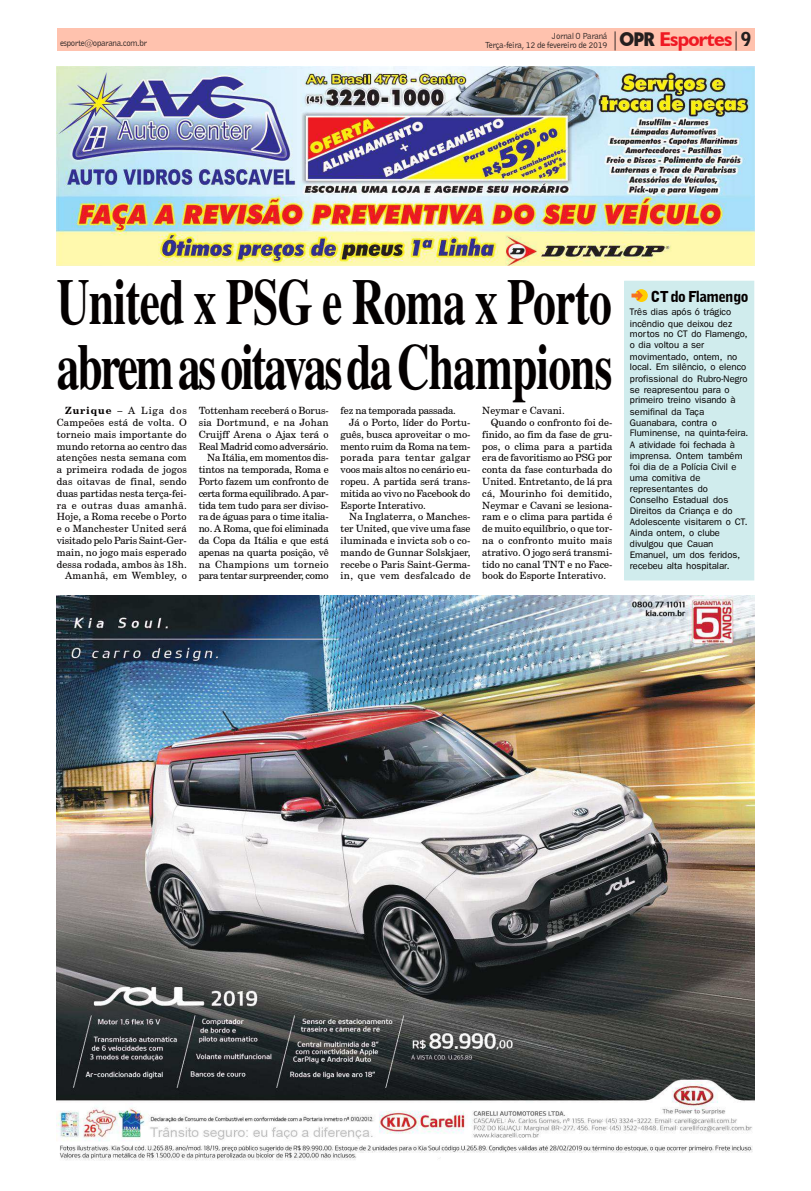
<style>
.page{position:relative;width:811px;height:1191px;background:#fff}
.page>*{position:absolute;margin:0;border:0;box-sizing:border-box;transform-origin:0 0}
.t1{font:700 65px/64.9px "Times";letter-spacing:-.02em;color:#040000;scale:.7 1}
.t2{font:700 20px "Humanst 521 BT";letter-spacing:-.035em;color:#ef1923}
.t3{font:15px "Bell Gothic Blk BT";letter-spacing:-.035em;color:#040000}
.t4{font:10px/11.8px "Cent Schbook Win 95 BT";color:#040000;text-align:right}
.t5{font:10px/11.8px "Cent Schbook Win 95 BT";letter-spacing:.02em;color:#040000;text-align:right}
.t6{font:10px "Cent Schbook Win 95 BT";letter-spacing:.035em;color:#040000}
.t7{font:10px "Cent Schbook Win 95 BT";letter-spacing:.025em;color:#040000}
.t8{font:9.5px/11px "Franklin Gothic";color:#040000}
.t9{font:9px/9px "Bell Gothic BT";letter-spacing:-.04em;color:#241f1f;text-align:right}
.s1{font-family:"Bell Gothic BT";font-weight:400;font-size:19px;color:#241f1f}
.s2{font-family:"Geometr 231 Hv BT";font-weight:400;font-size:19px;color:#241f1f}
.s3{font-family:"Bell Gothic Blk BT";font-weight:400;font-size:19px;color:#241f1f}
.s4{font-weight:700}
</style>
<div class="page">
<div style="left:625px;top:281px;width:129px;height:299px;background:#d0eced"></div>
<div style="left:624px;top:281px;width:130px;height:299px;border:1px solid #d0eced"></div>
<div style="left:57px;top:28px;width:697px;height:23px;background:#ffc2ae"></div>
<img style="left:57px;top:67px;width:697px;height:198px">
<img style="left:57px;top:595px;width:697px;height:566px">
<svg style="left:631px;top:289px;width:17px;height:13px"></svg>
<p class="t9" style="left:60px;top:39px;width:89px">esporte@oparana.com.br</p>
<h2 class="t2" style="left:610px;top:32px;width:143px"><span class="s1">|</span><span class="s2">OPR</span> Esportes<span class="s1">|</span><span class="s3">9</span></h2>
<p class="t9" style="left:485px;top:32px;width:124px">Jornal O Paraná<br>Terça-feira, 12 de fevereiro de 2019</p>
<h1 class="t1" style="left:57px;top:276px;width:795px">United x PSG e Roma x Porto abrem as oitavas da Champions</h1>
<p class="t4" style="left:199px;top:406px;width:131px">Tottenham receberá o Borus&shy;sia Dortmund, e na Johan<br>Cruijff Arena o Ajax terá o<br>Real Madrid como adversário.<br>Na Itália, em momentos dis&shy;tintos na temporada, Roma e<br>Porto fazem um confronto de certa forma equilibrado. A par&shy;tida tem tudo para ser diviso&shy;ra de águas para o time italia&shy;no. A Roma, que foi eliminada da Copa da Itália e que está apenas na quarta posição, vê na Champions um torneio para tentar surpreender, como</p>
<p class="t4" style="left:340px;top:406px;width:117px">fez na temporada passada.</p>
<p class="t5" style="left:57px;top:406px;width:132px"><span class="s4">Zurique</span> – A Liga dos<br>Campeões está de volta. O torneio mais importante do mundo retorna ao centro das atenções nesta semana com a primeira rodada de jogos das oitavas de final, sendo duas partidas nesta terça-fei&shy;ra e outras duas amanhã.<br>Hoje, a Roma recebe o Porto e o Manchester United será visitado pelo Paris Saint-Ger&shy;main, no jogo mais esperado dessa rodada, ambos às 18h.<br>Amanhã, em Wembley, o</p>
<p class="t4" style="left:482px;top:406px;width:84px">Neymar e Cavani.</p>
<p class="t4" style="left:491px;top:417px;width:123px">Quando o confronto foi de-</p>
<p class="t4" style="left:482px;top:429px;width:131px">finido, ao fim da fase de gru-</p>
<p class="t4" style="left:482px;top:441px;width:131px">pos, o clima para a partida</p>
<p class="t4" style="left:482px;top:453px;width:131px">era de favoritismo ao PSG por</p>
<p class="t4" style="left:482px;top:465px;width:131px">conta da fase conturbada do</p>
<p class="t4" style="left:482px;top:476px;width:131px">United. Entretanto, de lá pra</p>
<p class="t7" style="left:482px;top:489px;width:131px">cá, Mourinho foi demitido,</p>
<p class="t4" style="left:482px;top:500px;width:131px">Neymar e Cavani se lesiona-</p>
<p class="t4" style="left:482px;top:512px;width:131px">ram e o clima para partida é</p>
<p class="t4" style="left:482px;top:524px;width:131px">de muito equilíbrio, o que tor-</p>
<p class="t5" style="left:482px;top:535px;width:131px">na o confronto muito mais</p>
<p class="t4" style="left:482px;top:547px;width:131px">atrativo. O jogo será transmi-</p>
<p class="t4" style="left:482px;top:559px;width:132px">tido no canal TNT e no Face-</p>
<p class="t4" style="left:482px;top:571px;width:125px">book do Esporte Interativo.</p>
<p class="t4" style="left:349px;top:417px;width:123px">Já o Porto, líder do Portu-</p>
<p class="t4" style="left:340px;top:429px;width:131px">guês, busca aproveitar o mo-</p>
<p class="t4" style="left:340px;top:441px;width:131px">mento ruim da Roma na tem-</p>
<p class="t6" style="left:340px;top:454px;width:131px">porada para tentar galgar</p>
<p class="t4" style="left:340px;top:465px;width:131px">voos mais altos no cenário eu-</p>
<p class="t4" style="left:340px;top:476px;width:131px">ropeu. A partida será trans-</p>
<p class="t4" style="left:340px;top:488px;width:131px">mitida ao vivo no Facebook do</p>
<p class="t4" style="left:340px;top:500px;width:87px">Esporte Interativo.</p>
<p class="t4" style="left:349px;top:512px;width:123px">Na Inglaterra, o Manches-</p>
<p class="t4" style="left:340px;top:524px;width:131px">ter United, que vive uma fase</p>
<p class="t4" style="left:340px;top:535px;width:131px">iluminada e invicta sob o co-</p>
<p class="t4" style="left:340px;top:547px;width:131px">mando de Gunnar Solskjaer,</p>
<p class="t4" style="left:340px;top:559px;width:131px">recebe o Paris Saint-Germa-</p>
<p class="t6" style="left:340px;top:572px;width:131px">in, que vem desfalcado de</p>
<h3 class="t3" style="left:650px;top:291px;width:99px">CT do Flamengo</h3>
<p class="t8" style="left:630px;top:307px;width:120px">Três dias após ó trágico incêndio que deixou dez mortos no CT do Flamengo, o dia voltou a ser movimentado, ontem, no local. Em silêncio, o elenco profissional do Rubro-Negro se reapresentou para o primeiro treino visando à semifinal da Taça<br>Guanabara, contra o<br>Fluminense, na quinta-feira.<br>A atividade foi fechada à imprensa. Ontem também foi dia de a Polícia Civil e uma comitiva de representantes do<br>Conselho Estadual dos<br>Direitos da Criança e do<br>Adolescente visitarem o CT.<br>Ainda ontem, o clube divulgou que Cauan<br>Emanuel, um dos feridos, recebeu alta hospitalar.</p>
</div>
